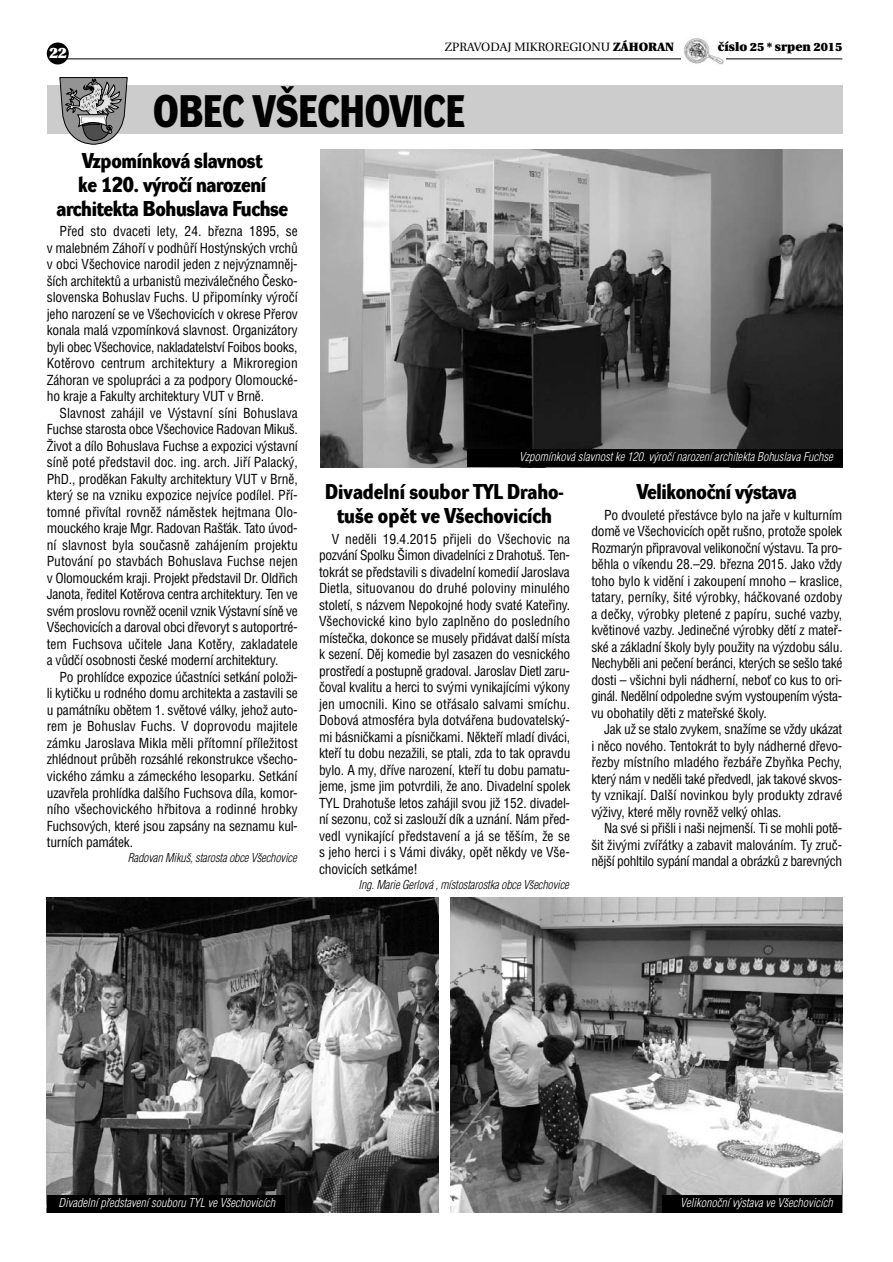
<style>
.page{position:relative;width:893px;height:1262px;background:#fff}
.page>*{position:absolute;margin:0;border:0;box-sizing:border-box;transform-origin:0 0}
.t1{font:900 44.55px "Dynamo D Cs";color:#000;scale:.9 1}
.t2{font:900 21px/24px "Dynamo D Cs";letter-spacing:-.015em;color:#000;text-align:center}
.t3{font:900 15px "Utopia CE";color:#fff}
.t4{font:13.5px/16.5px "Helvetica Condensed CE";letter-spacing:-.015em;color:#000;text-align:justify}
.t5{font:italic 300 12px "Helvetica Condensed CE";color:#fff}
.t6{font:italic 300 12px "Helvetica Condensed CE";letter-spacing:-.015em;color:#000}
.t7{font:12px "Utopia CE";color:#000}
.t8{font:900 12px "Utopia CE";color:#000}
.s1{font-weight:900}
</style>
<div class="page">
<hr style="left:65px;top:59px;width:777px;height:1px;background:#000">
<div style="left:681px;top:38px;width:44px;height:27px;background:#fff"></div>
<img style="left:684px;top:38px;width:40px;height:27px">
<div style="left:47px;top:43px;width:22px;height:21px;background:#000;border-radius:50%"></div>
<div style="left:47px;top:85px;width:795px;height:49px;background:#ccc"></div>
<svg style="left:59px;top:77px;width:69px;height:68px"></svg>
<img style="left:47px;top:897px;width:391px;height:315px">
<img style="left:451px;top:897px;width:391px;height:315px">
<img style="left:320px;top:149px;width:522px;height:319px">
<div style="left:467px;top:449px;width:375px;height:17px;background:#000"></div>
<div style="left:47px;top:1195px;width:238px;height:17px;background:#000"></div>
<div style="left:662px;top:1195px;width:180px;height:17px;background:#000"></div>
<p class="t3" style="left:49px;top:47px;width:19px">22</p>
<p class="t7" style="left:445px;top:42px;width:231px">ZPRAVODAJ MIKROREGIONU <span class="s1">ZÁHORAN</span></p>
<p class="t8" style="left:718px;top:42px;width:126px">číslo 25 * srpen 2015</p>
<h1 class="t1" style="left:153px;top:93px;width:348px">OBEC V·ECHOVICE</h1>
<h2 class="t2" style="left:56px;top:150px;width:233px">Vzpomínková slavnost<br>ke 120. v˘roãí narození architekta Bohuslava Fuchse</h2>
<p class="t4" style="left:47px;top:224px;width:252px;text-indent:13px">Pfied sto dvaceti lety, 24. bfiezna 1895, se v malebném Záhofií v podhÛfií Host˘nsk˘ch vrchÛ v obci V‰echovice narodil jeden z nejv˘znamnûj-‰ích architektÛ a urbanistÛ meziváleãného âesko&shy;slovenska Bohuslav Fuchs. U pfiipomínky v˘roãí jeho narození se ve V‰echovicích v okrese Pfierov konala malá vzpomínková slavnost. Organizátory byli obec V‰echovice, nakladatelství Foibos books, Kotûrovo centrum architektury a Mikroregion Záhoran ve spolupráci a za podpory Olomoucké&shy;ho kraje a Fakulty architektury VUT v Brnû.</p>
<p class="t4" style="left:47px;top:405px;width:253px;text-indent:13px">Slavnost zahájil ve V˘stavní síni Bohuslava Fuchse starosta obce V‰echovice Radovan Miku‰.<br>Îivot a dílo Bohuslava Fuchse a expozici v˘stavní sínû poté pfiedstavil doc. ing. arch. Jifií Palack˘, PhD., prodûkan Fakulty architektury VUT v Brnû, kter˘ se na vzniku expozice nejvíce podílel. Pfií&shy;tomné pfiivítal rovnûÏ námûstek hejtmana Olo&shy;mouckého kraje Mgr. Radovan Ra‰Èák. Tato úvod&shy;ní slavnost byla souãasnû zahájením projektu Putování po stavbách Bohuslava Fuchse nejen v Olomouckém kraji. Projekt pfiedstavil Dr. Oldfiich Janota, fieditel Kotûrova centra architektury. Ten ve svém proslovu rovnûÏ ocenil vznik V˘stavní sínû ve V‰echovicích a daroval obci dfievoryt s autoportré&shy;tem Fuchsova uãitele Jana Kotûry, zakladatele a vÛdãí osobnosti ãeské moderní architektury.</p>
<p class="t4" style="left:47px;top:669px;width:252px;text-indent:13px">Po prohlídce expozice úãastníci setkání poloÏi&shy;li kytiãku u rodného domu architekta a zastavili se u památníku obûtem 1. svûtové války, jehoÏ auto&shy;rem je Bohuslav Fuchs. V doprovodu majitele zámku Jaroslava Mikla mûli pfiítomní pfiíleÏitost zhlédnout prÛbûh rozsáhlé rekonstrukce v‰echo&shy;vického zámku a zámeckého lesoparku. Setkání uzavfiela prohlídka dal‰ího Fuchsova díla, komor&shy;ního v‰echovického hfibitova a rodinné hrobky Fuchsov˘ch, které jsou zapsány na seznamu kul&shy;turních památek.</p>
<p class="t6" style="left:128px;top:852px;width:170px">Radovan Miku‰, starosta obce V‰echovice</p>
<p class="t5" style="left:519px;top:452px;width:315px">Vzpomínková slavnost ke 120. v˘roãí narození architekta Bohuslava Fuchse</p>
<h2 class="t2" style="left:325px;top:481px;width:240px">Divadelní soubor TYL Draho&shy;tu‰e opût ve V‰echovicích</h2>
<p class="t4" style="left:319px;top:531px;width:253px;text-indent:13px">V nedûli 19.4.2015 pfiijeli do V‰echovic na pozvání Spolku ·imon divadelníci z Drahotu‰. Ten&shy;tokrát se pfiedstavili s divadelní komedií Jaroslava Dietla, situovanou do druhé poloviny minulého století, s názvem Nepokojné hody svaté Katefiiny.<br>V‰echovické kino bylo zaplnûno do posledního místeãka, dokonce se musely pfiidávat dal‰í místa k sezení. Dûj komedie byl zasazen do vesnického prostfiedí a postupnû gradoval. Jaroslav Dietl zaru&shy;ãoval kvalitu a herci to sv˘mi vynikajícími v˘kony jen umocnili. Kino se otfiásalo salvami smíchu.<br>Dobová atmosféra byla dotváfiena budovatelsk˘- mi básniãkami a písniãkami. Nûktefií mladí diváci, ktefií tu dobu nezaÏili, se ptali, zda to tak opravdu bylo. A my, dfiíve narození, ktefií tu dobu pamatu&shy;jeme, jsme jim potvrdili, Ïe ano. Divadelní spolek TYL Drahotu‰e letos zahájil svou jiÏ 152. divadel&shy;ní sezonu, coÏ si zaslouÏí dík a uznání. Nám pfied&shy;vedl vynikající pfiedstavení a já se tû‰ím, Ïe se s jeho herci i s Vámi diváky, opût nûkdy ve V‰e&shy;chovicích setkáme!</p>
<p class="t6" style="left:358px;top:879px;width:212px">Ing. Marie Gerlová , místostarostka obce V‰echovice</p>
<h2 class="t2" style="left:637px;top:481px;width:161px">Velikonoãní v˘stava</h2>
<p class="t4" style="left:591px;top:507px;width:253px;text-indent:13px">Po dvouleté pfiestávce bylo na jafie v kulturním domû ve V‰echovicích opût ru‰no, protoÏe spolek Rozmar˘n pfiipravoval velikonoãní v˘stavu. Ta pro&shy;bûhla o víkendu 28.–29. bfiezna 2015. Jako vÏdy toho bylo k vidûní i zakoupení mnoho – kraslice, tatary, perníky, ‰ité v˘robky, háãkované ozdoby a deãky, v˘robky pletené z papíru, suché vazby, kvûtinové vazby. Jedineãné v˘robky dûtí z matefi&shy;ské a základní ‰koly byly pouÏity na v˘zdobu sálu.<br>Nechybûli ani peãení beránci, kter˘ch se se‰lo také dosti – v‰ichni byli nádherní, neboÈ co kus to ori&shy;ginál. Nedûlní odpoledne sv˘m vystoupením v˘sta&shy;vu obohatily dûti z matefiské ‰koly.</p>
<p class="t4" style="left:591px;top:722px;width:252px;text-indent:13px">Jak uÏ se stalo zvykem, snaÏíme se vÏdy ukázat i nûco nového. Tentokrát to byly nádherné dfievo&shy;fiezby místního mladého fiezbáfie ZbyÀka Pechy, kter˘ nám v nedûli také pfiedvedl, jak takové skvos&shy;ty vznikají. Dal‰í novinkou byly produkty zdravé v˘Ïivy, které mûly rovnûÏ velk˘ ohlas.</p>
<p class="t4" style="left:591px;top:821px;width:252px;text-indent:13px">Na své si pfii‰li i na‰i nejmen‰í. Ti se mohli potû-‰it Ïiv˘mi zvífiátky a zabavit malováním. Ty zruã&shy;nûj‰í pohltilo sypání mandal a obrázkÛ z barevn˘ch</p>
<p class="t5" style="left:58px;top:1197px;width:218px">Divadelní pfiedstavení souboru TYL ve V‰echovicích</p>
<p class="t5" style="left:680px;top:1197px;width:154px">Velikonoãní v˘stava ve V‰echovicích</p>
</div>
